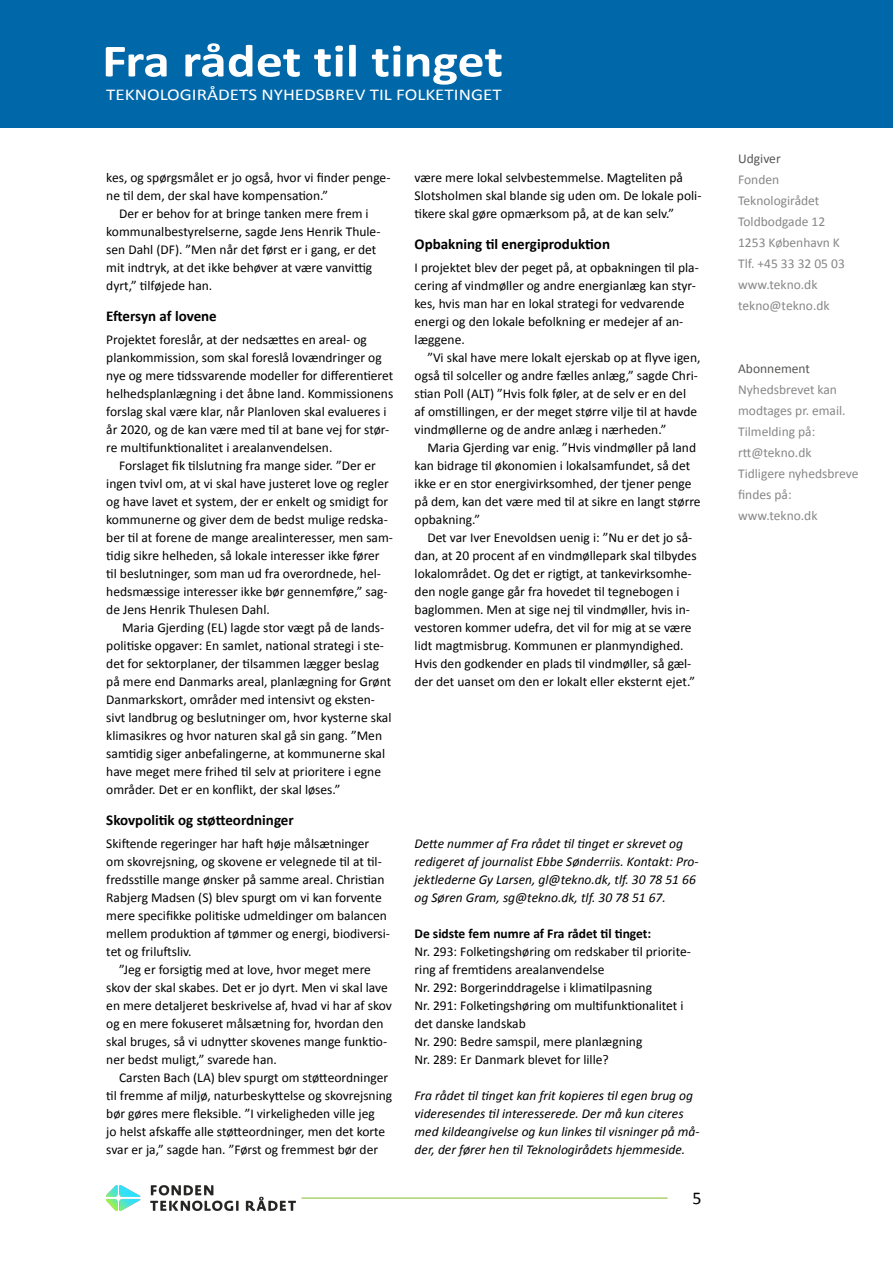
<style>
.page{position:relative;width:893px;height:1263px;background:#fff}
.page>*{position:absolute;margin:0;border:0;box-sizing:border-box;transform-origin:0 0}
.t1{font:700 46.5px "Calibri";color:#fff;scale:1.16 1}
.t2{font:18px "Calibri";color:#000}
.t3{font:16.5px "Calibri";color:#fff;scale:1.15 1}
.t4{font:700 15px "Calibri";color:#000}
.t5{font:13.5px/18px "Calibri";color:#000}
.t6{font:italic 13.5px/18px "Calibri";color:#000}
.t7{font:13.5px/21px "Calibri";color:#878787}
.t8{font:700 13.5px "Calibri";color:#000}
.t9{font:13.5px "Calibri";color:#575756}
</style>
<div class="page">
<div style="left:0;top:0;width:893px;height:128px;background:#0067a8"></div>
<img style="left:106px;top:1185px;width:189px;height:26px">
<hr style="left:301px;top:1198px;width:367px;height:1px;background:#83bb26">
<h1 class="t1" style="left:102px;top:31px;width:347px">Fra rådet til tinget</h1>
<p class="t3" style="left:106px;top:85px;width:345px">TEKNOLOGIRÅDETS NYHEDSBREV TIL FOLKETINGET</p>
<p class="t5" style="left:106px;top:168px;width:286px">kes, og spørgsmålet er jo også, hvor vi finder penge-</p>
<p class="t5" style="left:106px;top:186px;width:223px">ne til dem, der skal have kompensation.”</p>
<p class="t5" style="left:119px;top:204px;width:251px">Der er behov for at bringe tanken mere frem i</p>
<p class="t5" style="left:106px;top:222px;width:276px">kommunalbestyrelserne, sagde Jens Henrik Thule-</p>
<p class="t5" style="left:106px;top:240px;width:272px">sen Dahl (DF). ”Men når det først er i gang, er det</p>
<p class="t5" style="left:106px;top:258px;width:267px">mit indtryk, at det ikke behøver at være vanvittig</p>
<p class="t5" style="left:106px;top:276px;width:108px">dyrt,” tilføjede han.</p>
<p class="t4" style="left:106px;top:306px;width:112px">Eftersyn af lovene</p>
<p class="t5" style="left:106px;top:330px;width:289px">Projektet foreslår, at der nedsættes en areal- og plankommission, som skal foreslå lovændringer og nye og mere tidssvarende modeller for differentieret helhedsplanlægning i det åbne land. Kommissionens forslag skal være klar, når Planloven skal evalueres i år 2020, og de kan være med til at bane vej for stør&shy;re multifunktionalitet i arealanvendelsen.</p>
<p class="t5" style="left:106px;top:456px;width:288px;text-indent:13px">Forslaget fik tilslutning fra mange sider. ”Der er ingen tvivl om, at vi skal have justeret love og regler og have lavet et system, der er enkelt og smidigt for kommunerne og giver dem de bedst mulige redska&shy;ber til at forene de mange arealinteresser, men sam&shy;tidig sikre helheden, så lokale interesser ikke fører til beslutninger, som man ud fra overordnede, hel&shy;hedsmæssige interesser ikke bør gennemføre,” sag&shy;de Jens Henrik Thulesen Dahl.</p>
<p class="t5" style="left:106px;top:618px;width:287px;text-indent:16px">Maria Gjerding (EL) lagde stor vægt på de lands&shy;politiske opgaver: En samlet, national strategi i ste&shy;det for sektorplaner, der tilsammen lægger beslag på mere end Danmarks areal, planlægning for Grønt Danmarkskort, områder med intensivt og eksten&shy;sivt landbrug og beslutninger om, hvor kysterne skal klimasikres og hvor naturen skal gå sin gang. ”Men samtidig siger anbefalingerne, at kommunerne skal have meget mere frihed til selv at prioritere i egne områder. Det er en konflikt, der skal løses.”</p>
<p class="t4" style="left:106px;top:810px;width:189px">Skovpolitik og støtteordninger</p>
<p class="t5" style="left:106px;top:834px;width:285px">Skiftende regeringer har haft høje målsætninger om skovrejsning, og skovene er velegnede til at til&shy;fredsstille mange ønsker på samme areal. Christian Rabjerg Madsen (S) blev spurgt om vi kan forvente mere specifikke politiske udmeldinger om balancen mellem produktion af tømmer og energi, biodiversi&shy;tet og friluftsliv.</p>
<p class="t5" style="left:106px;top:960px;width:287px;text-indent:13px">”Jeg er forsigtig med at love, hvor meget mere skov der skal skabes. Det er jo dyrt. Men vi skal lave en mere detaljeret beskrivelse af, hvad vi har af skov og en mere fokuseret målsætning for, hvordan den skal bruges, så vi udnytter skovenes mange funktio&shy;ner bedst muligt,” svarede han.</p>
<p class="t5" style="left:106px;top:1068px;width:287px;text-indent:13px">Carsten Bach (LA) blev spurgt om støtteordninger til fremme af miljø, naturbeskyttelse og skovrejsning bør gøres mere fleksible. ”I virkeligheden ville jeg<br>jo helst afskaffe alle støtteordninger, men det korte svar er ja,” sagde han. ”Først og fremmest bør der</p>
<p class="t5" style="left:415px;top:168px;width:288px">være mere lokal selvbestemmelse. Magteliten på<br>Slotsholmen skal blande sig uden om. De lokale poli&shy;tikere skal gøre opmærksom på, at de kan selv.”</p>
<p class="t4" style="left:415px;top:234px;width:197px">Opbakning til energiproduktion</p>
<p class="t5" style="left:415px;top:258px;width:286px">I projektet blev der peget på, at opbakningen til pla&shy;cering af vindmøller og andre energianlæg kan styr&shy;kes, hvis man har en lokal strategi for vedvarende energi og den lokale befolkning er medejer af an&shy;læggene.</p>
<p class="t5" style="left:415px;top:348px;width:287px;text-indent:13px">”Vi skal have mere lokalt ejerskab op at flyve igen, også til solceller og andre fælles anlæg,” sagde Chri&shy;stian Poll (ALT) ”Hvis folk føler, at de selv er en del<br>af omstillingen, er der meget større vilje til at havde vindmøllerne og de andre anlæg i nærheden.”</p>
<p class="t5" style="left:415px;top:438px;width:287px;text-indent:13px">Maria Gjerding var enig. ”Hvis vindmøller på land kan bidrage til økonomien i lokalsamfundet, så det ikke er en stor energivirksomhed, der tjener penge på dem, kan det være med til at sikre en langt større opbakning.”</p>
<p class="t5" style="left:415px;top:528px;width:283px;text-indent:13px">Det var Iver Enevoldsen uenig i: ”Nu er det jo så&shy;dan, at 20 procent af en vindmøllepark skal tilbydes lokalområdet. Og det er rigtigt, at tankevirksomhe&shy;den nogle gange går fra hovedet til tegnebogen i baglommen. Men at sige nej til vindmøller, hvis in&shy;vestoren kommer udefra, det vil for mig at se være lidt magtmisbrug. Kommunen er planmyndighed.<br>Hvis den godkender en plads til vindmøller, så gæl&shy;der det uanset om den er lokalt eller eksternt ejet.”</p>
<p class="t6" style="left:415px;top:833px;width:286px">Dette nummer af Fra rådet til tinget er skrevet og redigeret af journalist Ebbe Sønderriis. Kontakt: Pro&shy;jektlederne Gy Larsen, gl@tekno.dk, tlf. 30 78 51 66 og Søren Gram, sg@tekno.dk, tlf. 30 78 51 67.</p>
<p class="t8" style="left:415px;top:924px;width:238px">De sidste fem numre af Fra rådet til tinget:</p>
<p class="t5" style="left:415px;top:942px;width:278px">Nr. 293: Folketingshøring om redskaber til priorite&shy;ring af fremtidens arealanvendelse<br>Nr. 292: Borgerinddragelse i klimatilpasning<br>Nr. 291: Folketingshøring om multifunktionalitet i det danske landskab<br>Nr. 290: Bedre samspil, mere planlægning<br>Nr. 289: Er Danmark blevet for lille?</p>
<p class="t6" style="left:415px;top:1085px;width:287px">Fra rådet til tinget kan frit kopieres til egen brug og videresendes til interesserede. Der må kun citeres med kildeangivelse og kun linkes til visninger på må&shy;der, der fører hen til Teknologirådets hjemmeside.</p>
<h2 class="t2" style="left:692px;top:1186px;width:11px">5</h2>
<p class="t9" style="left:738px;top:150px;width:44px">Udgiver</p>
<p class="t7" style="left:738px;top:169px;width:108px">Fonden<br>Teknologirådet<br>Toldbodgade 12<br>1253 København K<br>Tlf. +45 33 32 05 03 www.tekno.dk tekno@tekno.dk</p>
<p class="t9" style="left:738px;top:360px;width:73px">Abonnement</p>
<p class="t7" style="left:738px;top:379px;width:122px">Nyhedsbrevet kan modtages pr. email.<br>Tilmelding på: rtt@tekno.dk<br>Tidligere nyhedsbreve findes på: www.tekno.dk</p>
</div>
